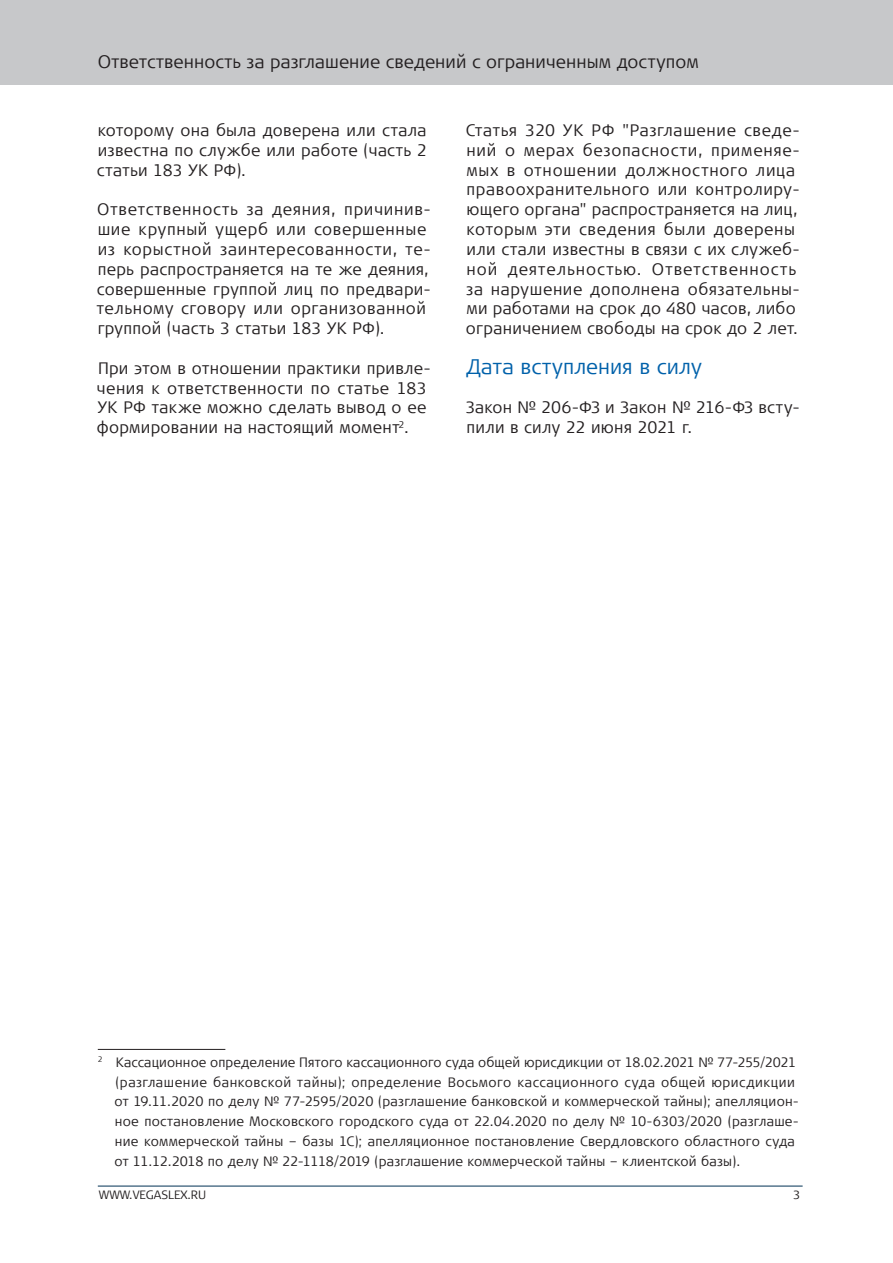
<style>
.page{position:relative;width:893px;height:1263px;background:#fff}
.page>*{position:absolute;margin:0;border:0;box-sizing:border-box;transform-origin:0 0}
.t1{font:300 21px "Signa Offc Pro";letter-spacing:.01em;color:#0061aa}
.t2{font:300 18px "Signa Offc Pro";letter-spacing:.005em;color:#231f20}
.t3{font:300 16.5px/19.8px "Signa Offc Pro";letter-spacing:.035em;color:#231f20}
.t4{font:300 16.5px/19.8px "Signa Offc Pro";letter-spacing:.015em;color:#231f20}
.t5{font:300 13.5px/19.8px "Signa Offc Pro";letter-spacing:.015em;color:#231f20}
.t6{font:300 12px "Signa Sc Offc Pro";color:#231f20}
.t7{font:300 12px "Signa Offc Pro";color:#231f20}
</style>
<div class="page">
<div style="left:0;top:0;width:893px;height:85px;background:#c7c8ca"></div>
<hr style="left:98px;top:1186px;width:705px;height:1px;background:#003154">
<hr style="left:98px;top:1049px;width:127px;height:1px;background:#231f20">
<p class="t2" style="left:98px;top:49px;width:602px">Ответственность за разглашение сведений с ограниченным доступом</p>
<p class="t3" style="left:97px;top:120px;width:332px;text-align:justify">которому она была доверена или стала известна по службе или работе (часть 2 статьи 183 УК РФ).</p>
<p class="t3" style="left:97px;top:199px;width:336px">Ответственность за деяния, причинив&shy;шие крупный ущерб или совершенные из корыстной заинтересованности, те&shy;перь распространяется на те же деяния, совершенные группой лиц по предвари&shy;тельному сговору или организованной группой (часть 3 статьи 183 УК РФ).</p>
<p class="t3" style="left:97px;top:357px;width:336px">При этом в отношении практики привле&shy;чения к ответственности по статье 183<br>УК РФ также можно сделать вывод о ее формировании на настоящий момент<sup>2</sup>.</p>
<p class="t3" style="left:466px;top:120px;width:335px">Статья 320 УК РФ "Разглашение сведе&shy;ний о мерах безопасности, применяе&shy;мых в отношении должностного лица правоохранительного или контролиру&shy;ющего органа" распространяется на лиц, которым эти сведения были доверены или стали известны в связи с их служеб&shy;ной деятельностью. Ответственность за нарушение дополнена обязательны&shy;ми работами на срок до 480 часов, либо ограничением свободы на срок до 2 лет.</p>
<p class="t1" style="left:466px;top:352px;width:237px">Дата вступления в силу</p>
<p class="t4" style="left:466px;top:397px;width:336px">Закон № 206-ФЗ и Закон № 216-ФЗ всту&shy;пили в силу 22 июня 2021 г.</p>
<p class="t5" style="left:114px;top:1051px;width:686px;text-indent:-17px"><sup>2</sup> Кассационное определение Пятого кассационного суда общей юрисдикции от 18.02.2021 № 77-255/2021 (разглашение банковской тайны); определение Восьмого кассационного суда общей юрисдикции от 19.11.2020 по делу № 77-2595/2020 (разглашение банковской и коммерческой тайны); апелляцион&shy;ное постановление Московского городского суда от 22.04.2020 по делу № 10-6303/2020 (разглаше&shy;ние коммерческой тайны – базы 1С); апелляционное постановление Свердловского областного суда от 11.12.2018 по делу № 22-1118/2019 (разглашение коммерческой тайны – клиентской базы).</p>
<p class="t6" style="left:99px;top:1187px;width:109px">WWW.VEGASLEX.RU</p>
<p class="t7" style="left:793px;top:1187px;width:9px">3</p>
</div>
